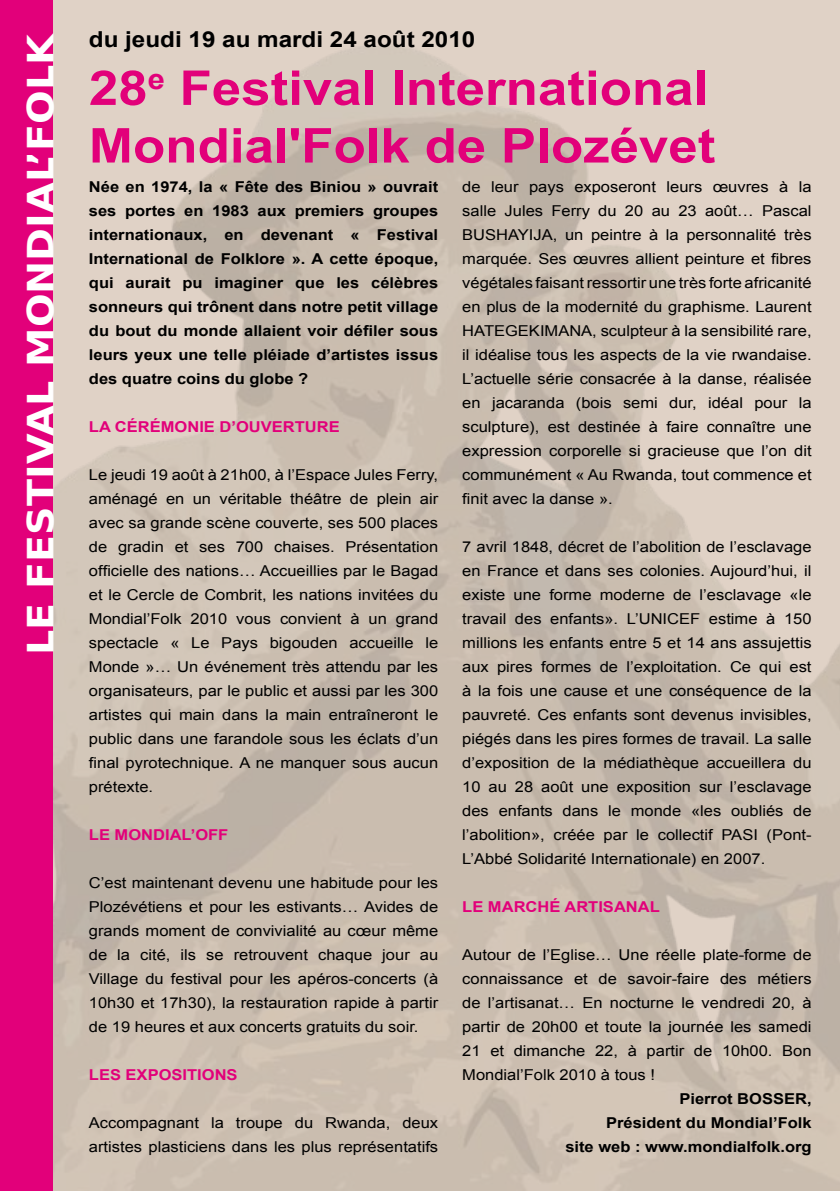
<style>
.page{position:relative;width:840px;height:1191px;background:#fff}
.page>*{position:absolute;margin:0;border:0;box-sizing:border-box;transform-origin:0 0}
.t1{font:700 48px/57.6px "Arial";color:#e2007a;scale:1.1 1}
.t2{font:700 36px "DejaVu Sans";color:#fff;scale:1.1 1}
.t3{font:700 22px "Arial";color:#000;scale:1.1 1}
.t4{font:15px/24px "Arial";color:#000;text-align:justify;scale:1.1 1}
.t5{font:700 15px/24px "Arial";color:#000;text-align:justify;scale:1.1 1}
.t6{font:700 15px "Arial";color:#e2007a;scale:1.1 1}
</style>
<div class="page">
<div style="left:0;top:0;width:53px;height:1191px;background:#e2007a"></div>
<h2 class="t2" style="left:11px;top:655px;width:566px;rotate:-90deg">le festival mondial’folk</h2>
<h3 class="t3" style="left:89px;top:25px;width:352px">du jeudi 19 au mardi 24 août 2010</h3>
<h1 class="t1" style="left:89px;top:61px;width:570px">28<sup>e</sup> Festival International<br>Mondial'Folk de Plozévet</h1>
<p class="t5" style="left:89px;top:175px;width:319px">Née en 1974, la « Fête des Biniou » ouvrait ses portes en 1983 aux premiers groupes internationaux, en devenant « Festival International de Folklore ». A cette époque, qui aurait pu imaginer que les célèbres sonneurs qui trônent dans notre petit village du bout du monde allaient voir défiler sous leurs yeux une telle pléiade d’artistes issus des quatre coins du globe ?</p>
<p class="t6" style="left:89px;top:417px;width:229px">La cérémonie d’ouverture</p>
<p class="t4" style="left:89px;top:463px;width:319px">Le jeudi 19 août à 21h00, à l’Espace Jules Ferry, aménagé en un véritable théâtre de plein air avec sa grande scène couverte, ses 500 places de gradin et ses 700 chaises. Présentation officielle des nations… Accueillies par le Bagad et le Cercle de Combrit, les nations invitées du Mondial’Folk 2010 vous convient à un grand spectacle « Le Pays bigouden accueille le Monde »… U n événement très attendu par les organisateurs, par le public et aussi par les 300 artistes qui main dans la main entraîneront le public dans une farandole sous les éclats d’un final pyrotechnique. A ne manquer sous aucun prétexte.</p>
<p class="t6" style="left:89px;top:825px;width:108px">Le Mondial’Off</p>
<p class="t4" style="left:89px;top:871px;width:319px">C’est maintenant devenu une habitude pour les Plozévétiens et pour les estivants… Avides de grands moment de convivialité au cœur même de la cité, ils se retrouvent chaque jour au Village du festival pour les apéros-concerts (à 10h30 et 17h30), la restauration rapide à partir de 19 heures et aux concerts gratuits du soir.</p>
<p class="t6" style="left:89px;top:1065px;width:137px">Les expositions</p>
<p class="t4" style="left:89px;top:1111px;width:319px">Accompagnant la troupe du Rwanda, deux artistes plasticiens dans les plus représentatifs</p>
<p class="t4" style="left:462px;top:175px;width:319px">de leur pays exposeront leurs œuvres à la salle Jules Ferry du 20 au 23 août… Pascal BUS HAYIJA, un peintre à la personnalité très marquée. Ses œuvres allient peinture et fibres végétales faisant ressortir une très forte africanité en plus de la modernité du graphisme. Laurent HATE</p>
<p class="t4" style="left:505px;top:319px;width:42px">GEKIMA</p>
<p class="t4" style="left:462px;top:319px;width:319px;text-indent:107px">NA, sculpteur à la sensibilité rare, il idéalise tous les aspects de la vie rwandaise.<br>L’actuelle série consacrée à la danse, réalisée en jacaranda (bois semi dur, idéal pour la sculpture), est destinée à faire connaître une expression corporelle si gracieuse que l’on dit communément « Au Rwanda, tout commence et finit avec la danse ».</p>
<p class="t4" style="left:462px;top:535px;width:319px">7 avril 1848, décret de l’abolition de l’esclavage en France et dans ses colonies. Aujourd’hui, il existe une forme moderne de l’esclavage «le travail des enfants». L’U NI CEF estime à 150 millions les enfants entre 5 et 14 ans assujettis aux pires formes de l’exploitation. Ce qui est à la fois une cause et une conséquence de la pauvreté. Ces enfants sont devenus invisibles, piégés dans les pires formes de travail. La salle d’exposition de la médiathèque accueillera du 10 au 28 août une exposition sur l’esclavage des enfants dans le monde «les oubliés de l’abolition», créée par le collectif PASI</p>
<p class="t4" style="left:766px;top:823px;width:42px">(Pont-</p>
<p class="t4" style="left:462px;top:847px;width:277px">L’Abbé Solidarité I nternationale) en 2007.</p>
<p class="t6" style="left:462px;top:897px;width:150px">Le Marché artisanal</p>
<p class="t4" style="left:462px;top:943px;width:319px">Autour de l’Eglise… U ne réelle plate-forme de connaissance et de savoir-faire des métiers de l’artisanat… En nocturne le vendredi 20, à partir de 20h00 et toute la journée les samedi 21 et dimanche 22, à partir de 10h00. Bon Mondial’Folk 2010 à tous !</p>
<p class="t5" style="left:679px;top:1087px;width:75px">Pierrot BOSSER</p>
<p class="t5" style="left:565px;top:1087px;width:225px;text-align:right">,<br>Président du Mondial’Folk<br>site web : www.mondialfolk.org</p>
</div>
